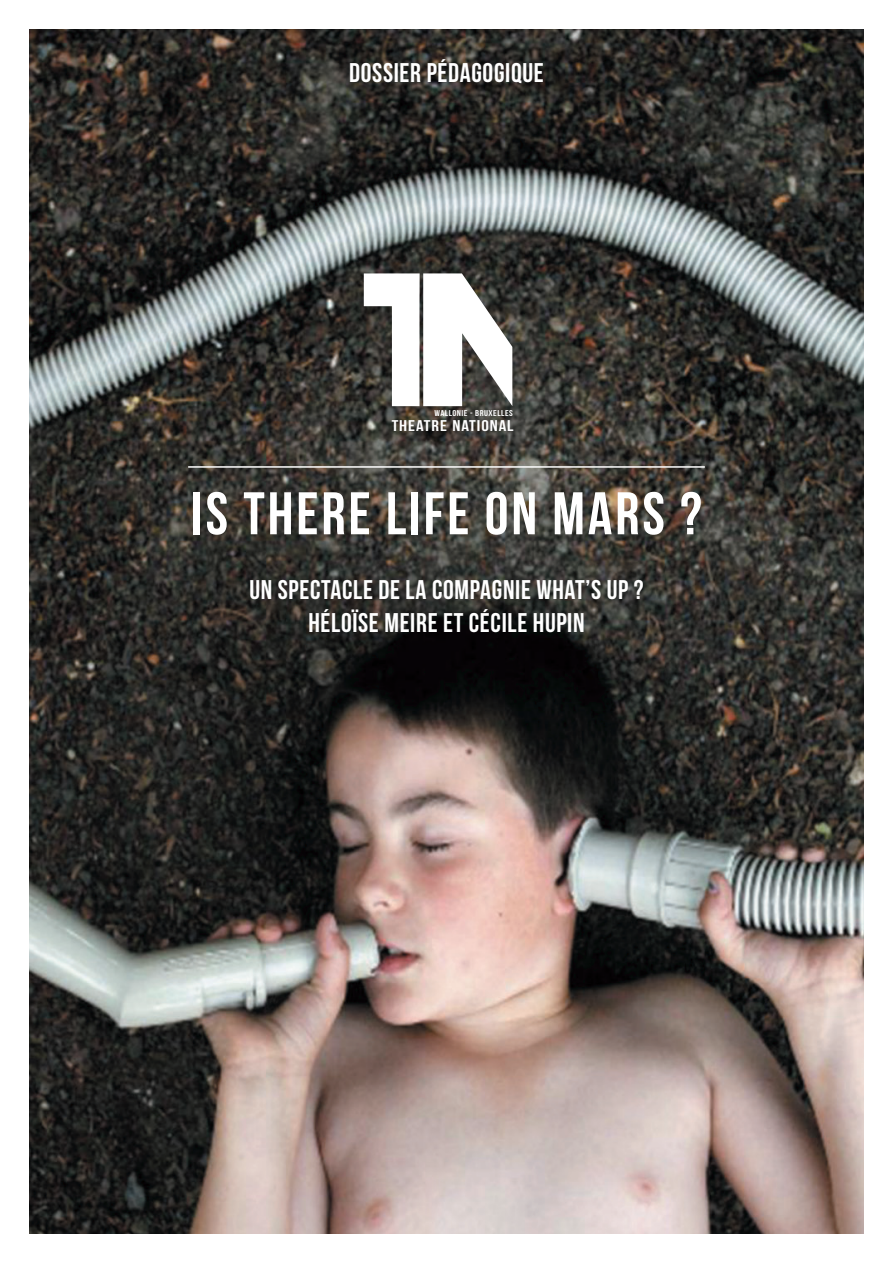
<style>
.page{position:relative;width:893px;height:1263px;background:#fff}
.page>*{position:absolute;margin:0;border:0;box-sizing:border-box;transform-origin:0 0}
.t1{font:60px "Bebas Neue";letter-spacing:.05em;color:#fff}
.t2{font:27px "Bebas Neue";letter-spacing:.025em;color:#fff}
.t3{font:15.6px "Bebas Neue";letter-spacing:.05em;color:#fff;scale:1.2 1}
.t4{font:8.4px "Bebas Neue";letter-spacing:.05em;color:#fff;scale:1.17 1}
</style>
<div class="page">
<img style="left:30px;top:30px;width:833px;height:1203px">
<svg style="left:364px;top:273px;width:148px;height:133px"></svg>
<hr style="left:188px;top:466px;width:517px;height:2px;background:#fff">
<p class="t2" style="left:349px;top:58px;width:196px">DOSSIER PÉDAGOGIQUE</p>
<p class="t4" style="left:434px;top:409px;width:68px">WALLONIE - BRUXELLES</p>
<p class="t3" style="left:392px;top:417px;width:103px">THEATRE NATIONAL</p>
<p class="t1" style="left:191px;top:481px;width:512px">IS THERE LIFE ON MARS ?</p>
<p class="t2" style="left:249px;top:575px;width:396px">UN SPECTACLE DE LA COMPAGNIE WHAT’S UP ?</p>
<p class="t2" style="left:308px;top:607px;width:278px">HÉLOÏSE MEIRE ET CÉCILE HUPIN</p>
</div>
